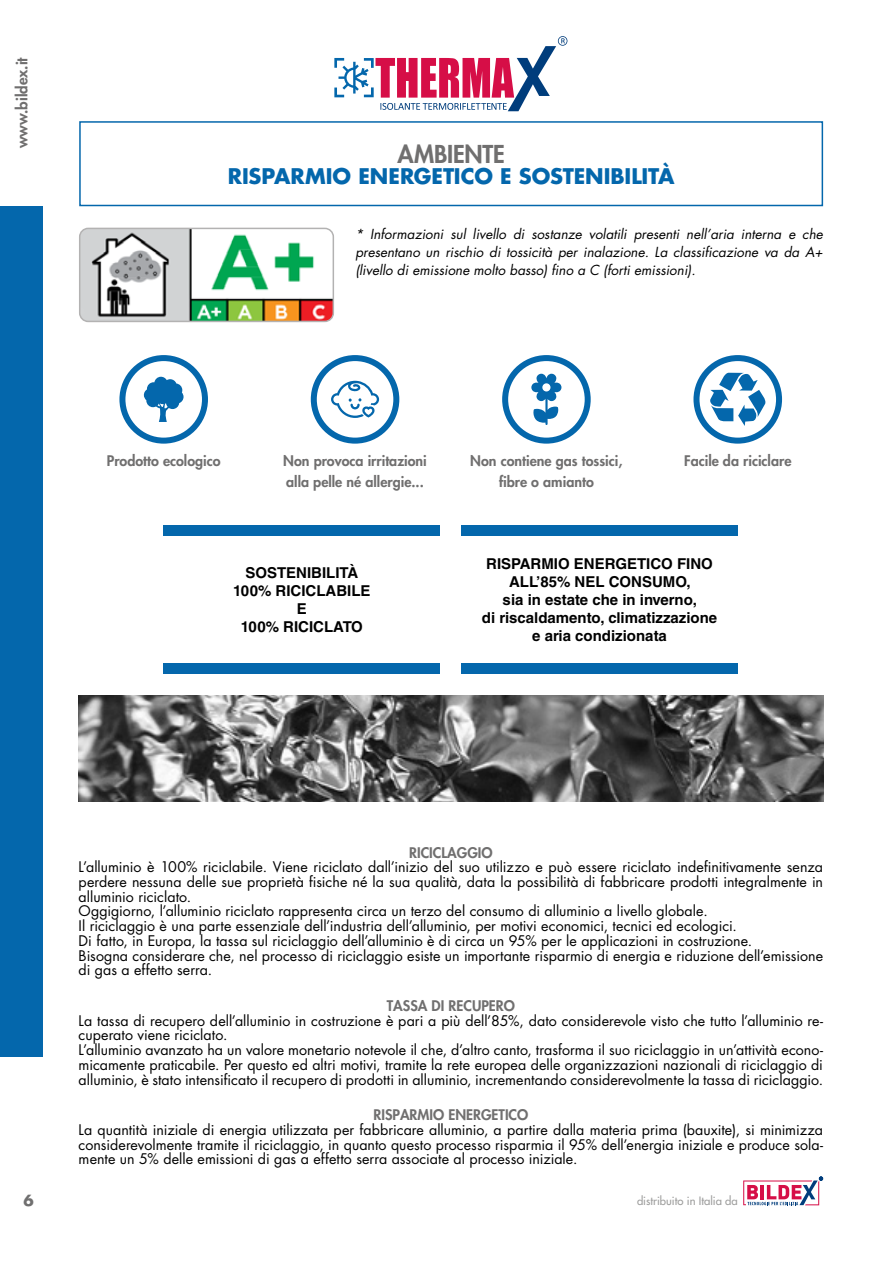
<style>
.page{position:relative;width:893px;height:1263px;background:#fff}
.page>*{position:absolute;margin:0;border:0;box-sizing:border-box;transform-origin:0 0}
.t1{font:800 24px "Futura Std";letter-spacing:-.01em;color:#706f6f}
.t2{font:700 21px "Futura Std";letter-spacing:-.005em;color:#0467ac}
.t3{font:700 15px/18px "Helvetica LT Std";color:#000;text-align:center}
.t4{font:800 15px "Futura Std";color:#706f6f}
.t5{font:700 15px "Futura Std";color:#706f6f}
.t6{font:14.25px/14.7px "Futura Std";color:#000}
.t7{font:800 14.25px/21px "Futura Std";color:#706f6f}
.t8{font:italic 13.5px/18px "Futura Std";color:#000;text-align:justify}
.t9{font:500 11.25px "Futura Std";color:#9d9d9c}
</style>
<div class="page">
<img style="left:79px;top:695px;width:744px;height:106px">
<div style="left:0;top:206px;width:43px;height:213px;background:#0467ac"></div>
<div style="left:0;top:631px;width:43px;height:213px;background:#0467ac"></div>
<div style="left:0;top:844px;width:43px;height:213px;background:#0467ac"></div>
<div style="left:0;top:419px;width:43px;height:212px;background:#0467ac"></div>
<svg style="left:743px;top:1177px;width:80px;height:28px"></svg>
<svg style="left:334px;top:36px;width:233px;height:75px"></svg>
<img style="left:80px;top:228px;width:253px;height:93px">
<div style="left:79px;top:228px;width:255px;height:94px;border:2px solid #b3b2b2;border-radius:9px"></div>
<svg style="left:331px;top:381px;width:49px;height:37px"></svg>
<div style="left:311px;top:355px;width:88px;height:89px;border:6px solid #0467ac;border-radius:50%"></div>
<svg style="left:531px;top:374px;width:30px;height:51px"></svg>
<div style="left:502px;top:355px;width:89px;height:89px;border:6px solid #0467ac;border-radius:50%"></div>
<svg style="left:709px;top:373px;width:57px;height:53px"></svg>
<div style="left:693px;top:355px;width:89px;height:89px;border:6px solid #0467ac;border-radius:50%"></div>
<div style="left:119px;top:355px;width:89px;height:89px;border:6px solid #0467ac;border-radius:50%"></div>
<svg style="left:144px;top:377px;width:40px;height:45px"></svg>
<div style="left:164px;top:525px;width:276px;height:11px;background:#0467ac"></div>
<div style="left:164px;top:663px;width:276px;height:11px;background:#0467ac"></div>
<div style="left:461px;top:525px;width:277px;height:11px;background:#0467ac"></div>
<div style="left:461px;top:663px;width:277px;height:11px;background:#0467ac"></div>
<div style="left:79px;top:121px;width:744px;height:85px;border:2px solid #0467ac"></div>
<p class="t4" style="left:12px;top:148px;width:93px;rotate:-90deg">www.bildex.it</p>
<h1 class="t1" style="left:397px;top:139px;width:109px">AMBIENTE</h1>
<h2 class="t2" style="left:228px;top:162px;width:448px">RISPARMIO ENERGETICO E SOSTENIBILITÀ</h2>
<p class="t8" style="left:355px;top:225px;width:469px">* Informazioni sul livello di sostanze volatili presenti nell’aria interna e che presentano un rischio di tossicità per inalazione. La classificazione va da A+ (livello di emissione molto basso) fino a C (forti emissioni).</p>
<p class="t7" style="left:107px;top:450px;width:115px">Prodotto ecologico</p>
<p class="t7" style="left:283px;top:450px;width:145px">Non provoca irritazioni alla pelle né allergie...</p>
<p class="t7" style="left:470px;top:450px;width:154px;text-align:center">Non contiene gas tossici, fibre o amianto</p>
<p class="t7" style="left:684px;top:450px;width:109px">Facile da riciclare</p>
<p class="t3" style="left:233px;top:563px;width:139px">SOSTENIBILITÀ<br>100% RICICLABILE<br>E<br>100% RICICLATO</p>
<p class="t3" style="left:482px;top:554px;width:237px">RISPARMIO ENERGETICO FINO<br>ALL’85% NEL CONSUMO,<br>sia in estate che in inverno,<br>di riscaldamento, climatizzazione e aria condizionata</p>
<p class="t5" style="left:24px;top:1190px;width:12px">6</p>
<p class="t7" style="left:409px;top:842px;width:85px">RICICLAGGIO</p>
<p class="t6" style="left:79px;top:860px;width:746px">L’alluminio è 100% riciclabile. Viene riciclato dall’inizio del suo utilizzo e può essere riciclato indefinitivamente senza perdere nessuna delle sue proprietà fisiche né la sua qualità, data la possibilità di fabbricare prodotti integralmente in alluminio riciclato.<br>Oggigiorno, l’alluminio riciclato rappresenta circa un terzo del consumo di alluminio a livello globale.<br>Il riciclaggio è una parte essenziale dell’industria dell’alluminio, per motivi economici, tecnici ed ecologici.<br>Di fatto, in Europa, la tassa sul riciclaggio dell’alluminio è di circa un 95% per le applicazioni in costruzione.<br>Bisogna considerare che, nel processo di riciclaggio esiste un importante risparmio di energia e riduzione dell’emissione di gas a effetto serra.</p>
<p class="t7" style="left:387px;top:995px;width:130px">TASSA DI RECUPERO</p>
<p class="t6" style="left:79px;top:1013px;width:746px">La tassa di recupero dell’alluminio in costruzione è pari a più dell’85%, dato considerevole visto che tutto l’alluminio re&shy;cuperato viene riciclato.<br>L’alluminio avanzato ha un valore monetario notevole il che, d’altro canto, trasforma il suo riciclaggio in un’attività econo&shy;micamente praticabile. Per questo ed altri motivi, tramite la rete europea delle organizzazioni nazionali di riciclaggio di alluminio, è stato intensificato il recupero di prodotti in alluminio, incrementando considerevolmente la tassa di riciclaggio.</p>
<p class="t7" style="left:373px;top:1104px;width:156px">RISPARMIO ENERGETICO</p>
<p class="t6" style="left:79px;top:1122px;width:746px;text-align:justify">La quantità iniziale di energia utilizzata per fabbricare alluminio, a partire dalla materia prima (bauxite), si minimizza considerevolmente tramite il riciclaggio, in quanto questo processo risparmia il 95% dell’energia iniziale e produce sola&shy;mente un 5% delle emissioni di gas a effetto serra associate al processo iniziale.</p>
<p class="t9" style="left:637px;top:1194px;width:102px">distribuito in Italia da</p>
</div>
